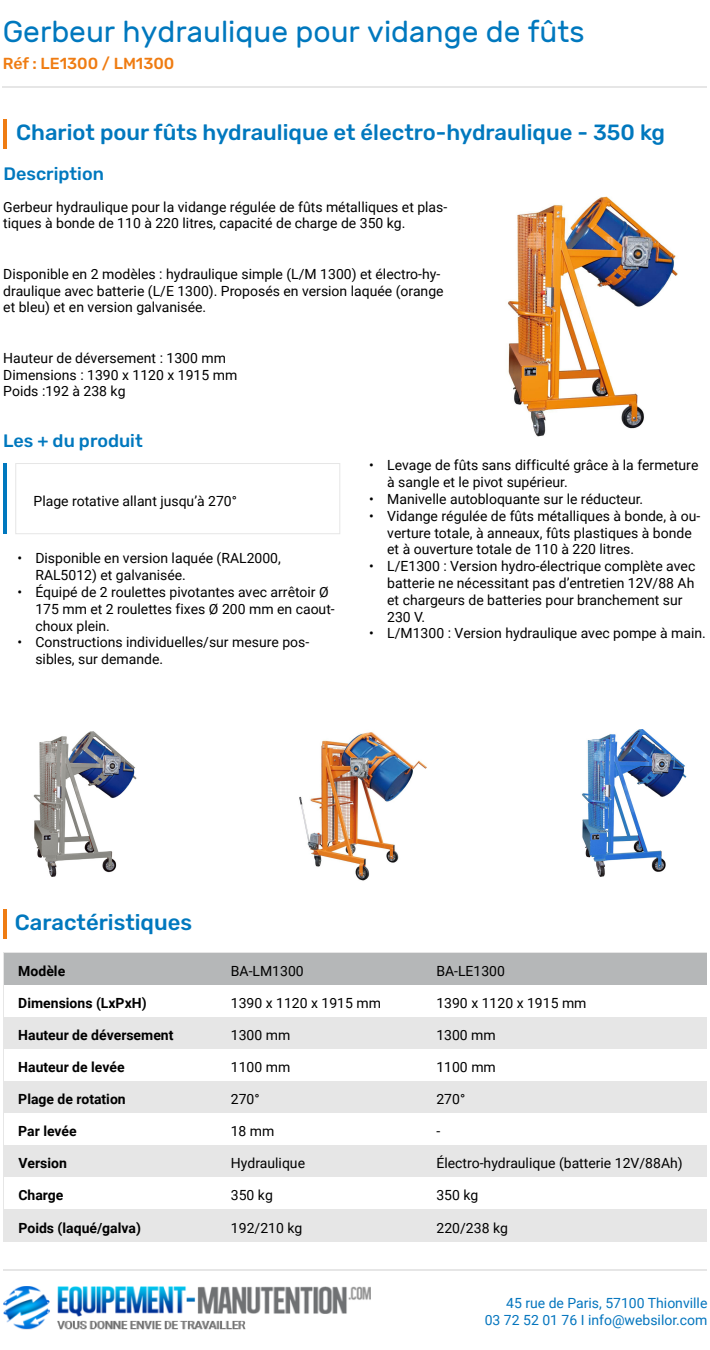
<style>
.page{position:relative;width:710px;height:1350px;background:#fff}
.page>*{position:absolute;margin:0;border:0;box-sizing:border-box;transform-origin:0 0}
.t1{font:30px "Rubik";color:#0078be}
.t2{font:500 22px "Rubik";color:#0078be}
.t3{font:500 18px "Rubik";color:#0078be}
.t4{font:500 16px "Rubik";color:#ef7c12}
.t5{font:14px/16.8px "Roboto";color:#000}
.t6{font:700 14px "Roboto";color:#000}
.t7{font:14px "Roboto";color:#0475be}
</style>
<div class="page">
<hr style="left:3px;top:1269px;width:704px;height:2px;background:#e6e6e6">
<img style="left:3px;top:1287px;width:368px;height:43px">
<hr style="left:3px;top:119px;width:4px;height:29px;background:#ef7c12">
<hr style="left:3px;top:464px;width:4px;height:70px;background:#0078be">
<div style="left:15px;top:463px;width:325px;height:71px;border:1px solid #e6e6e6"></div>
<hr style="left:3px;top:909px;width:4px;height:29px;background:#ef7c12">
<div style="left:4px;top:953px;width:703px;height:32px;background:#b5b7b8"></div>
<div style="left:4px;top:1017px;width:703px;height:32px;background:#e6e6e6"></div>
<div style="left:4px;top:1081px;width:703px;height:32px;background:#e6e6e6"></div>
<hr style="left:3px;top:86px;width:704px;height:2px;background:#e6e6e6">
<div style="left:5px;top:1145px;width:702px;height:32px;background:#e6e6e6"></div>
<div style="left:5px;top:1209px;width:702px;height:32px;background:#e6e6e6"></div>
<img style="left:299px;top:732px;width:128px;height:149px">
<img style="left:508px;top:196px;width:170px;height:241px">
<img style="left:33px;top:731px;width:104px;height:146px">
<img style="left:582px;top:729px;width:105px;height:148px">
<p class="t1" style="left:3px;top:15px;width:583px">Gerbeur hydraulique pour vidange de fûts</p>
<p class="t4" style="left:3px;top:54px;width:173px">Réf : LE1300 / LM1300</p>
<p class="t2" style="left:16px;top:119px;width:650px">Chariot pour fûts hydraulique et électro-hydraulique - 350 kg</p>
<p class="t3" style="left:3px;top:163px;width:102px">Description</p>
<p class="t5" style="left:3px;top:198px;width:445px">Gerbeur hydraulique pour la vidange régulée de fûts métalliques et plas&shy;tiques à bonde de 110 à 220 litres, capacité de charge de 350 kg.</p>
<p class="t5" style="left:3px;top:265px;width:442px">Disponible en 2 modèles : hydraulique simple (L/M 1300) et électro-hy&shy;draulique avec batterie (L/E 1300). Proposés en version laquée (orange et bleu) et en version galvanisée.</p>
<p class="t5" style="left:3px;top:349px;width:224px">Hauteur de déversement : 1300 mm</p>
<p class="t5" style="left:3px;top:366px;width:236px">Dimensions : 1390 x 1120 x 1915 mm</p>
<p class="t5" style="left:3px;top:382px;width:124px">Poids :192 à 238 kg</p>
<p class="t3" style="left:3px;top:430px;width:141px">Les + du produit</p>
<p class="t5" style="left:34px;top:492px;width:205px">Plage rotative allant jusqu’à 270°</p>
<p class="t5" style="left:35px;top:550px;width:247px;text-indent:-18px">• Disponible en version laquée (RAL2000,<br>RAL5012) et galvanisée.</p>
<p class="t5" style="left:35px;top:583px;width:301px;text-indent:-18px">• Équipé de 2 roulettes pivotantes avec arrêtoir Ø<br>175 mm et 2 roulettes fixes Ø 200 mm en caout&shy;choux plein.</p>
<p class="t5" style="left:35px;top:634px;width:275px;text-indent:-18px">• Constructions individuelles/sur mesure pos&shy;sibles, sur demande.</p>
<p class="t5" style="left:387px;top:457px;width:313px;text-indent:-18px">• Levage de fûts sans difficulté grâce à la fermeture à sangle et le pivot supérieur.</p>
<p class="t5" style="left:369px;top:490px;width:276px">• Manivelle autobloquante sur le réducteur.</p>
<p class="t5" style="left:387px;top:507px;width:314px;text-indent:-18px">• Vidange régulée de fûts métalliques à bonde, à ou&shy;verture totale, à anneaux, fûts plastiques à bonde et à ouverture totale de 110 à 220 litres.</p>
<p class="t5" style="left:387px;top:557px;width:310px;text-indent:-18px">• L/E1300 : Version hydro-électrique complète avec batterie ne nécessitant pas d’entretien 12V/88 Ah et chargeurs de batteries pour branchement sur 230 V.</p>
<p class="t5" style="left:369px;top:625px;width:338px">• L/M1300 : Version hydraulique avec pompe à main.</p>
<p class="t2" style="left:15px;top:909px;width:179px">Caractéristiques</p>
<p class="t6" style="left:18px;top:961px;width:48px">Modèle</p>
<p class="t5" style="left:231px;top:962px;width:74px">BA-LM1300</p>
<p class="t5" style="left:436px;top:962px;width:70px">BA-LE1300</p>
<p class="t6" style="left:18px;top:993px;width:130px">Dimensions (LxPxH)</p>
<p class="t5" style="left:231px;top:994px;width:152px">1390 x 1120 x 1915 mm</p>
<p class="t5" style="left:436px;top:994px;width:152px">1390 x 1120 x 1915 mm</p>
<p class="t6" style="left:18px;top:1025px;width:157px">Hauteur de déversement</p>
<p class="t5" style="left:231px;top:1026px;width:61px">1300 mm</p>
<p class="t5" style="left:436px;top:1026px;width:61px">1300 mm</p>
<p class="t6" style="left:18px;top:1057px;width:108px">Hauteur de levée</p>
<p class="t5" style="left:231px;top:1058px;width:61px">1100 mm</p>
<p class="t5" style="left:436px;top:1058px;width:61px">1100 mm</p>
<p class="t6" style="left:18px;top:1089px;width:109px">Plage de rotation</p>
<p class="t5" style="left:231px;top:1090px;width:30px">270°</p>
<p class="t5" style="left:436px;top:1090px;width:30px">270°</p>
<p class="t6" style="left:18px;top:1121px;width:60px">Par levée</p>
<p class="t5" style="left:231px;top:1122px;width:45px">18 mm</p>
<p class="t5" style="left:436px;top:1122px;width:5px">-</p>
<p class="t6" style="left:18px;top:1154px;width:50px">Version</p>
<p class="t5" style="left:231px;top:1155px;width:76px">Hydraulique</p>
<p class="t5" style="left:437px;top:1155px;width:248px">Électro-hydraulique (batterie 12V/88Ah)</p>
<p class="t6" style="left:18px;top:1186px;width:47px">Charge</p>
<p class="t5" style="left:231px;top:1186px;width:44px">350 kg</p>
<p class="t5" style="left:436px;top:1186px;width:44px">350 kg</p>
<p class="t6" style="left:19px;top:1218px;width:124px">Poids (laqué/galva)</p>
<p class="t5" style="left:231px;top:1219px;width:73px">192/210 kg</p>
<p class="t5" style="left:437px;top:1219px;width:73px">220/238 kg</p>
<p class="t7" style="left:506px;top:1293px;width:203px">45 rue de Paris, 57100 Thionville</p>
<p class="t7" style="left:485px;top:1310px;width:224px">03 72 52 01 76 I info@websilor.com</p>
</div>
